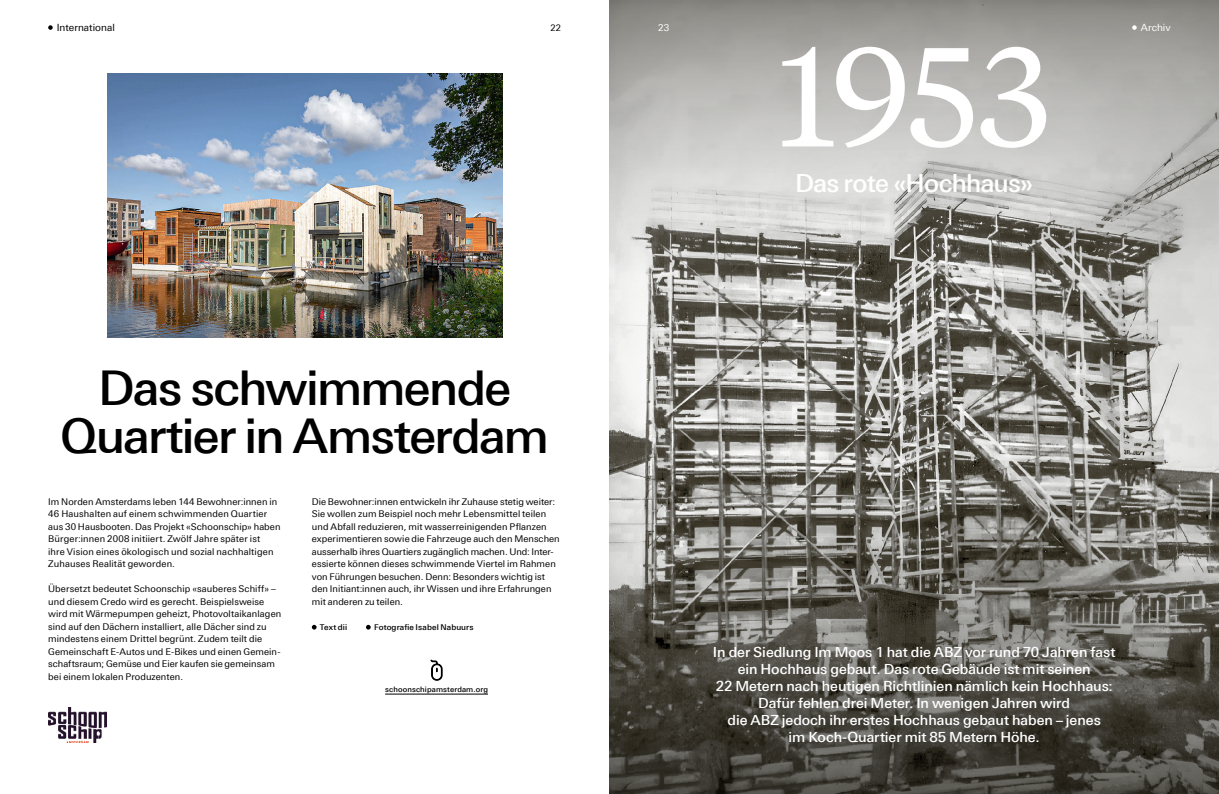
<style>
.page{position:relative;width:1219px;height:794px;background:#fff}
.page>*{position:absolute;margin:0;border:0;box-sizing:border-box;transform-origin:0 0}
.Archiv_Jahr{font:140px "Tiempos Text";color:#fff}
.Titel_48_48{font:500 48px/48px "Linotype Univers 530";letter-spacing:-.035em;color:#000;text-align:center}
.Archiv_Titel_25_27{font:500 25px "Linotype Univers 530";letter-spacing:-.03em;color:#fff}
.Lead_14_17{font:500 14px/17px "Linotype Univers 530";letter-spacing:-.005em;color:#fff;text-align:center}
.Rubrik_Pagina{font:10px "Linotype Univers 430";color:#000}
.Rubrik_Pagina-2{font:10px "Linotype Univers 430";letter-spacing:.005em;color:#fff}
.Rubrik_Pagina-3{font:9.5px "Linotype Univers 430";color:#fff}
.Lauftext_2sp_9_3_12_5{font:9.3px/12.5px "Linotype Univers 430";letter-spacing:.01em;color:#000}
.Rubrik_Pagina-4{font:9px "Linotype Univers 430";color:#000}
.Rubrik_Pagina-5{font:500 8px "Linotype Univers 530";letter-spacing:.01em;color:#000}
.t1{font:500 7.5px "Linotype Univers 530";letter-spacing:.015em;color:#000}
</style>
<div class="page">
<img style="left:609px;top:299px;width:610px;height:225px">
<svg style="left:609px;top:524px;width:610px;height:270px;background:#5c5a53"></svg>
<svg style="left:609px;top:0;width:610px;height:299px;background:#aaa9a5"></svg>
<svg style="left:48px;top:25px;width:5px;height:5px"></svg>
<svg style="left:1132px;top:25px;width:5px;height:5px"></svg>
<svg style="left:312px;top:625px;width:5px;height:4px"></svg>
<svg style="left:366px;top:625px;width:5px;height:4px"></svg>
<div style="left:749px;top:125px;width:328px;height:119px;background:#000;opacity:.25"></div>
<img style="left:48px;top:707px;width:59px;height:35px">
<img style="left:107px;top:74px;width:396px;height:263px">
<svg style="left:431px;top:659px;width:11px;height:21px"></svg>
<hr style="left:385px;top:694px;width:103px;height:1px;background:#000">
<p class="Rubrik_Pagina" style="left:57px;top:22px;width:60px">International</p>
<p class="Rubrik_Pagina-4" style="left:550px;top:22px;width:12px">22</p>
<p class="Rubrik_Pagina-3" style="left:658px;top:22px;width:13px">23</p>
<p class="Rubrik_Pagina-2" style="left:1141px;top:22px;width:32px">Archiv</p>
<p class="Titel_48_48" style="left:60px;top:363px;width:490px">Das schwimmende<br>Quartier in Amsterdam</p>
<p class="Lauftext_2sp_9_3_12_5" style="left:48px;top:495px;width:234px">Im Norden Amsterdams leben 144 Bewohner:innen in 46 Haushalten auf einem schwimmenden Quartier aus 30 Hausbooten. Das Projekt «Schoonschip» haben Bürger:innen 2008 initiiert. Zwölf Jahre später ist<br>ihre Vision eines ökologisch und sozial nachhaltigen Zuhauses Realität geworden.</p>
<p class="Lauftext_2sp_9_3_12_5" style="left:48px;top:582px;width:235px">Übersetzt bedeutet Schoonschip «sauberes Schiff» – und diesem Credo wird es gerecht. Beispielsweise wird mit Wärmepumpen geheizt, Photovoltaikanlagen sind auf den Dächern installiert, alle Dächer sind zu mindestens einem Drittel begrünt. Zudem teilt die Gemeinschaft E-Autos und E-Bikes und einen Gemein&shy;schaftsraum; Gemüse und Eier kaufen sie gemeinsam bei einem lokalen Produzenten.</p>
<p class="Lauftext_2sp_9_3_12_5" style="left:312px;top:495px;width:249px">Die Bewohner:innen entwickeln ihr Zuhause stetig weiter:<br>Sie wollen zum Beispiel noch mehr Lebensmittel teilen und Abfall reduzieren, mit wasserreinigenden Pflanzen experimentieren sowie die Fahrzeuge auch den Menschen ausserhalb ihres Quartiers zugänglich machen. Und: Inter&shy;essierte können dieses schwimmende Viertel im Rahmen von Führungen besuchen. Denn: Besonders wichtig ist den Initiant:innen auch, ihr Wissen und ihre Erfahrungen mit anderen zu teilen.</p>
<p class="Rubrik_Pagina-5" style="left:320px;top:622px;width:29px">Text dii</p>
<p class="Rubrik_Pagina-5" style="left:374px;top:622px;width:101px">Fotografie Isabel Nabuurs</p>
<p class="t1" style="left:385px;top:685px;width:104px">schoonschipamsterdam.org</p>
<p class="Archiv_Jahr" style="left:777px;top:3px;width:275px">1953</p>
<p class="Archiv_Titel_25_27" style="left:795px;top:168px;width:240px">Das rote «Hochhaus»</p>
<p class="Lead_14_17" style="left:713px;top:643px;width:404px">In der Siedlung Im Moos 1 hat die ABZ vor rund 70 Jahren fast ein Hochhaus gebaut. Das rote Gebäude ist mit seinen<br>22 Metern nach heutigen Richtlinien nämlich kein Hochhaus:<br>Dafür fehlen drei Meter. In wenigen Jahren wird<br>die ABZ jedoch ihr erstes Hochhaus gebaut haben – jenes<br>im Koch-Quartier mit 85 Metern Höhe.</p>
</div>
